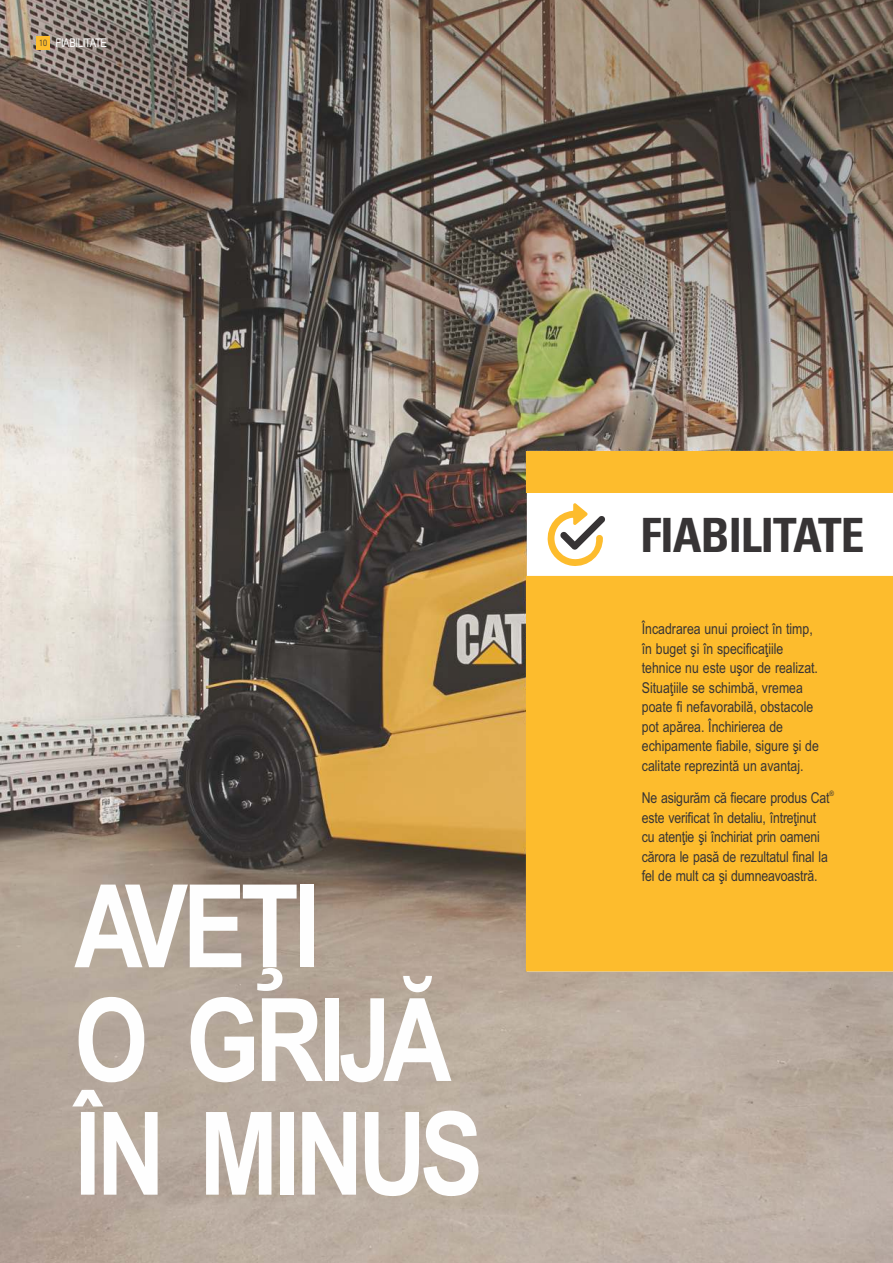
<style>
.page{position:relative;width:893px;height:1263px;background:#fff}
.page>*{position:absolute;margin:0;border:0;box-sizing:border-box;transform-origin:0 0}
.t1{font:700 115.5px/113.7px "Arial Narrow";letter-spacing:-.045em;color:#fefefe}
.t2{font:700 condensed 47.25px "Univers LT Std";letter-spacing:-.02em;color:#373435}
.t3{font:15px/19.5px "Arial Narrow";color:#373435}
.t4{font:12px "Arial Narrow";letter-spacing:-.04em;color:#fefefe}
.t5{font:7.5px "Arial Narrow";color:#373435}
.s1{font-family:"Univers LT Std";font-weight:300;font-stretch:condensed;font-size:9px;color:#373435}
</style>
<div class="page">
<img style="left:0;top:0;width:893px;height:1263px">
<svg style="left:526px;top:451px;width:367px;height:520px;background:#fdc54a"></svg>
<svg style="left:546px;top:503px;width:59px;height:65px"></svg>
<div style="left:36px;top:36px;width:14px;height:14px;background:#fdbc2d"></div>
<p class="t4" style="left:39px;top:39px;width:70px"><span class="s1">10</span> FIABILITATE</p>
<h1 class="t1" style="left:74px;top:880px;width:410px">AVEŢI<br>O GRIJĂ<br>ÎN MINUS</h1>
<h2 class="t2" style="left:641px;top:517px;width:225px">FIABILITATE</h2>
<p class="t3" style="left:642px;top:621px;width:179px">Încadrarea unui proiect în timp, în buget şi în specificaţiile tehnice nu este uşor de realizat.<br>Situaţiile se schimbă, vremea poate fi nefavorabilă, obstacole pot apărea. Închirierea de echipamente fiabile, sigure şi de calitate reprezintă un avantaj.</p>
<p class="t5" style="left:829px;top:790px;width:6px">®</p>
<p class="t3" style="left:642px;top:789px;width:189px">Ne asigurăm că fiecare produs Cat este verificat în detaliu, întreţinut cu atenţie şi închiriat prin oameni cărora le pasă de rezultatul final la fel de mult ca şi dumneavoastră.</p>
</div>
